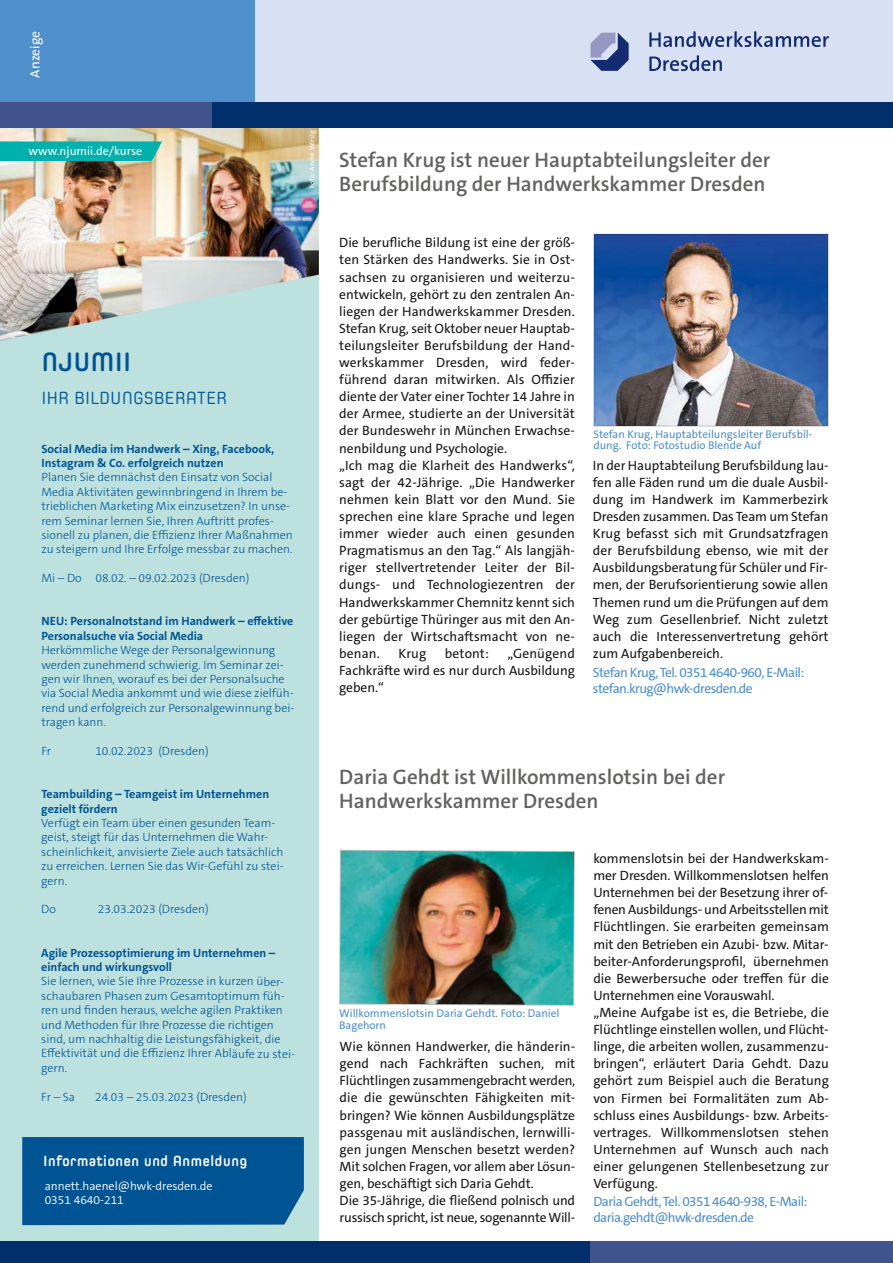
<style>
.page{position:relative;width:893px;height:1263px;background:#fff}
.page>*{position:absolute;margin:0;border:0;box-sizing:border-box;transform-origin:0 0}
.t1{font:700 27px "Spoon";color:#005493}
.t2{font:600 21px/24px "The Sans C5";color:#626261}
.t3{font:18px "Spoon";color:#005493}
.t4{font:700 15px "Spoon";color:#fff}
.t5{font:13.5px/17.1px "The Sans C5";color:#181716}
.t6{font:13.5px/16.2px "The Sans C5";letter-spacing:-.04em;color:#4e8fcc}
.t7{font:13.5px "The Sans";color:#fff}
.t8{font:300 12px/14.4px "The Sans C5";color:#005493}
.t9{font:700 12px/14.4px "The Sans C5";color:#005493}
.t10{font:300 12px/14.4px "The Sans C5";color:#fff}
.t11{font:12px "The Sans C5";color:#fff}
.t12{font:11.25px/11.7px "The Sans C5";color:#4e8fcc}
.t13{font:7.2px "The Sans C5";color:#fff}
</style>
<div class="page">
<div style="left:0;top:117px;width:319px;height:1137px;background:#bde1df"></div>
<div style="left:0;top:0;width:342px;height:121px;background:#4e8fcc"></div>
<div style="left:256px;top:0;width:637px;height:117px;background:#d8e1f4"></div>
<svg style="left:649px;top:31px;width:180px;height:16px"></svg>
<svg style="left:649px;top:55px;width:73px;height:16px"></svg>
<svg style="left:590px;top:33px;width:39px;height:38px"></svg>
<div style="left:0;top:1242px;width:648px;height:21px;background:#002f6c"></div>
<div style="left:590px;top:1242px;width:303px;height:21px;background:#40548b"></div>
<img style="left:0;top:128px;width:319px;height:213px">
<svg style="left:0;top:141px;width:162px;height:20px;background:#0cb2ad"></svg>
<div style="left:22px;top:1137px;width:282px;height:88px;background:#005493"></div>
<div style="left:0;top:102px;width:256px;height:26px;background:#40548b"></div>
<div style="left:212px;top:102px;width:681px;height:26px;background:#002f6c"></div>
<img style="left:339px;top:849px;width:236px;height:157px">
<img style="left:595px;top:236px;width:232px;height:188px">
<p class="t7" style="left:24px;top:78px;width:48px;rotate:-90deg">Anzeige</p>
<p class="t11" style="left:29px;top:143px;width:115px">www.njumii.de/kurse</p>
<p class="t13" style="left:307px;top:188px;width:59px;rotate:-90deg">Foto: André Wirsig</p>
<h1 class="t1" style="left:41px;top:346px;width:91px">NJUMII</h1>
<h3 class="t3" style="left:41px;top:388px;width:187px">IHR BILDUNGSBERATER</h3>
<p class="t9" style="left:41px;top:441px;width:234px">Social Media im Handwerk – Xing, Facebook,<br>Instagram &amp; Co. erfolgreich nutzen</p>
<p class="t8" style="left:41px;top:470px;width:253px">Planen Sie demnächst den Einsatz von Social Media Aktivitäten gewinnbringend in Ihrem be&shy;trieblichen Marketing Mix einzusetzen? In unse&shy;rem Seminar lernen Sie, Ihren Auftritt profes&shy;sionell zu planen, die Effizienz Ihrer Maßnahmen zu steigern und Ihre Erfolge messbar zu machen.</p>
<p class="t8" style="left:41px;top:571px;width:210px">Mi – Do 08.02. – 09.02.2023 (Dresden)</p>
<p class="t9" style="left:41px;top:614px;width:254px">NEU: Personalnotstand im Handwerk – effektive<br>Personalsuche via Social Media</p>
<p class="t8" style="left:41px;top:643px;width:254px">Herkömmliche Wege der Personalgewinnung werden zunehmend schwierig. Im Seminar zei&shy;gen wir Ihnen, worauf es bei der Personalsuche via Social Media ankommt und wie diese zielfüh&shy;rend und erfolgreich zur Personalgewinnung bei&shy;tragen kann.</p>
<p class="t8" style="left:41px;top:744px;width:11px">Fr</p>
<p class="t8" style="left:95px;top:744px;width:115px">10.02.2023 (Dresden)</p>
<p class="t9" style="left:41px;top:787px;width:229px">Teambuilding – Teamgeist im Unternehmen gezielt fördern</p>
<p class="t8" style="left:41px;top:816px;width:244px">Verfügt ein Team über einen gesunden Team&shy;geist, steigt für das Unternehmen die Wahr&shy;scheinlichkeit, anvisierte Ziele auch tatsächlich zu erreichen. Lernen Sie das Wir-Gefühl zu stei&shy;gern.</p>
<p class="t8" style="left:41px;top:902px;width:16px">Do</p>
<p class="t8" style="left:98px;top:902px;width:112px">23.03.2023 (Dresden)</p>
<p class="t9" style="left:41px;top:945px;width:236px">Agile Prozessoptimierung im Unternehmen – einfach und wirkungsvoll</p>
<p class="t8" style="left:41px;top:974px;width:255px">Sie lernen, wie Sie Ihre Prozesse in kurzen über&shy;schaubaren Phasen zum Gesamtoptimum füh&shy;ren und finden heraus, welche agilen Praktiken und Methoden für Ihre Prozesse die richtigen sind, um nachhaltig die Leistungsfähigkeit, die Effektivität und die Effizienz Ihrer Abläufe zu stei&shy;gern.</p>
<p class="t8" style="left:41px;top:1089px;width:35px">Fr – Sa</p>
<p class="t8" style="left:95px;top:1089px;width:153px">24.03 – 25.03.2023 (Dresden)</p>
<p class="t4" style="left:43px;top:1152px;width:206px">Informationen und Anmeldung</p>
<p class="t10" style="left:45px;top:1179px;width:169px">annett.haenel@hwk-dresden.de<br>0351 4640-211</p>
<h2 class="t2" style="left:339px;top:148px;width:433px">Stefan Krug ist neuer Hauptabteilungsleiter der<br>Berufsbildung der Handwerkskammer Dresden</h2>
<p class="t5" style="left:339px;top:234px;width:237px">Die berufliche Bildung ist eine der größ&shy;ten Stärken des Handwerks. Sie in Ost&shy;sachsen zu organisieren und weiterzu&shy;entwickeln, gehört zu den zentralen An&shy;liegen der Handwerkskammer Dresden.<br>Stefan Krug, seit Oktober neuer Hauptab&shy;teilungsleiter Berufsbildung der Hand&shy;werkskammer Dresden, wird feder&shy;führend daran mitwirken. Als Offizier diente der Vater einer Tochter 14 Jahre in der Armee, studierte an der Universität der Bundeswehr in München Erwachse&shy;nenbildung und Psychologie.<br>„Ich mag die Klarheit des Handwerks“, sagt der 42-Jährige. „Die Handwerker nehmen kein Blatt vor den Mund. Sie sprechen eine klare Sprache und legen immer wieder auch einen gesunden Pragmatismus an den Tag.“ Als langjäh&shy;riger stellvertretender Leiter der Bil&shy;dungs- und Technologiezentren der Handwerkskammer Chemnitz kennt sich der gebürtige Thüringer aus mit den An&shy;liegen der Wirtschaftsmacht von ne&shy;benan.</p>
<p class="t5" style="left:339px;top:645px;width:237px;text-align:justify;text-indent:168px">„Genügend Fachkräfte wird es nur durch Ausbildung geben.“</p>
<p class="t5" style="left:398px;top:645px;width:29px">Krug</p>
<p class="t5" style="left:445px;top:645px;width:46px">betont:</p>
<p class="t12" style="left:593px;top:428px;width:221px">Stefan Krug, Hauptabteilungsleiter Berufsbil&shy;dung. Foto: Fotostudio Blende Auf</p>
<p class="t5" style="left:593px;top:457px;width:237px;text-align:justify">In der Hauptabteilung Berufsbildung lau&shy;fen alle Fäden rund um die duale Ausbil&shy;dung im Handwerk im Kammerbezirk Dresden zusammen. Das Team um Stefan Krug befasst sich mit Grundsatzfragen der Berufsbildung ebenso, wie mit der Ausbildungsberatung für Schüler und Fir&shy;men, der Berufsorientierung sowie allen Themen rund um die Prüfungen auf dem Weg zum Gesellenbrief. Nicht zuletzt auch die Interessenvertretung gehört zum Aufgabenbereich.</p>
<p class="t6" style="left:593px;top:664px;width:213px">Stefan Krug, Tel. 0351 4640-960, E-Mail: stefan.krug@hwk-dresden.de</p>
<h2 class="t2" style="left:339px;top:765px;width:387px">Daria Gehdt ist Willkommenslotsin bei der<br>Handwerkskammer Dresden</h2>
<p class="t12" style="left:339px;top:1007px;width:222px">Willkommenslotsin Daria Gehdt. Foto: Daniel<br>Bagehorn</p>
<p class="t5" style="left:340px;top:1038px;width:237px">Wie können Handwerker, die händerin&shy;gend nach Fachkräften suchen, mit Flüchtlingen zusammengebracht werden, die die gewünschten Fähigkeiten mit&shy;bringen? Wie können Ausbildungsplätze passgenau mit ausländischen, lernwilli&shy;gen jungen Menschen besetzt werden?<br>Mit solchen Fragen, vor allem aber Lösun&shy;gen, beschäftigt sich Daria Gehdt.<br>Die 35-Jährige, die fließend polnisch und russisch spricht, ist neue, sogenannte Will-</p>
<p class="t5" style="left:593px;top:850px;width:237px">kommenslotsin bei der Handwerkskam&shy;mer Dresden. Willkommenslotsen helfen Unternehmen bei der Besetzung ihrer of&shy;fenen Ausbildungs- und Arbeitsstellen mit Flüchtlingen. Sie erarbeiten gemeinsam mit den Betrieben ein Azubi- bzw. Mitar&shy;beiter-Anforderungsprofil, übernehmen die Bewerbersuche oder treffen für die Unternehmen eine Vorauswahl.<br>„Meine Aufgabe ist es, die Betriebe, die Flüchtlinge einstellen wollen, und Flücht&shy;linge, die arbeiten wollen, zusammenzu&shy;bringen“, erläutert Daria Gehdt. Dazu gehört zum Beispiel auch die Beratung von Firmen bei Formalitäten zum Ab&shy;schluss eines Ausbildungs- bzw. Arbeits&shy;vertrages. Willkommenslotsen stehen Unternehmen auf Wunsch auch nach einer gelungenen Stellenbesetzung zur Verfügung.</p>
<p class="t6" style="left:593px;top:1193px;width:216px">Daria Gehdt, Tel. 0351 4640-938, E-Mail: daria.gehdt@hwk-dresden.de</p>
</div>
